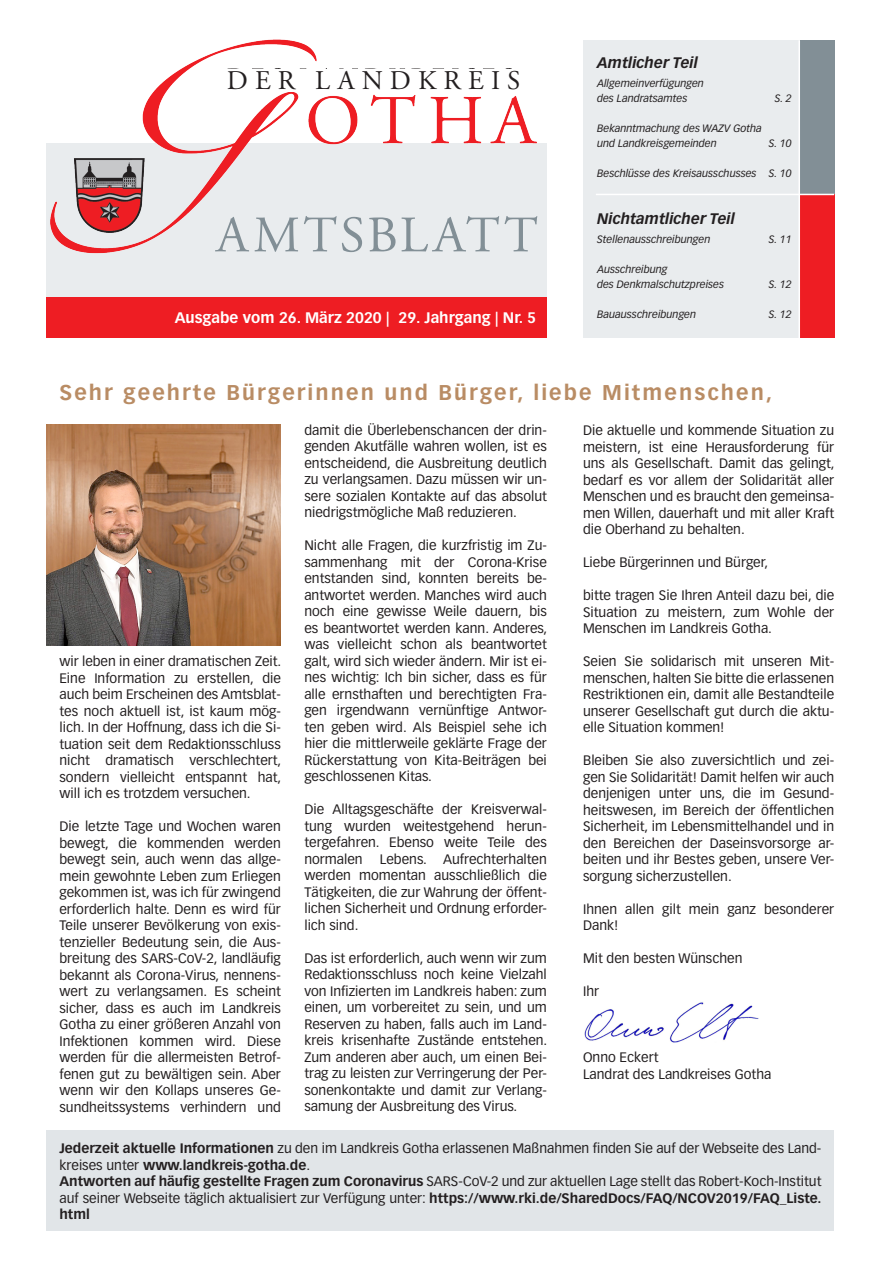
<style>
.page{position:relative;width:881px;height:1263px;background:#fff}
.page>*{position:absolute;margin:0;border:0;box-sizing:border-box;transform-origin:0 0}
.t1{font:51px "Adobe Garamond Pro";letter-spacing:.06em;color:#828f96}
.t2{font:27px "Adobe Garamond Pro";letter-spacing:.265em;color:#231f20}
.überschrift_titel{font:700 21px "Vectora LT";letter-spacing:.1em;color:#b98c64}
.t3{font:700 15px "Vectora LT";color:#fff}
.inhalt_über{font:italic 700 15px "Vectora LT";color:#231f20}
.t4{font:13.5px/16.5px "Vectora LT";color:#231f20;text-align:justify}
.inhalt_normal{font:italic 10.5px/15px "Vectora LT";color:#231f20}
.s1{font-weight:700}
</style>
<div class="page">
<div style="left:47px;top:144px;width:499px;height:153px;background:#e9ecee"></div>
<div style="left:47px;top:297px;width:499px;height:40px;background:#ee1d23"></div>
<img style="left:51px;top:40px;width:486px;height:214px">
<div style="left:226px;top:69px;width:294px;height:23px;background:#fff"></div>
<img style="left:47px;top:425px;width:234px;height:221px">
<img style="left:584px;top:1002px;width:175px;height:41px">
<div style="left:583px;top:40px;width:250px;height:298px;background:#e9ecee"></div>
<div style="left:799px;top:40px;width:34px;height:161px;background:#828f96"></div>
<div style="left:799px;top:194px;width:34px;height:144px;background:#ee1d23"></div>
<hr style="left:595px;top:194px;width:238px;height:1px;background:#fff">
<hr style="left:798px;top:40px;width:1px;height:298px;background:#fff">
<div style="left:47px;top:1131px;width:786px;height:100px;background:#e1e5e8"></div>
<p class="t2" style="left:227px;top:64px;width:295px">DER LANDKREIS</p>
<p class="t1" style="left:216px;top:205px;width:323px">AMTSBLATT</p>
<p class="t3" style="left:175px;top:309px;width:362px">Ausgabe vom 26. März 2020 | 29. Jahrgang | Nr. 5</p>
<p class="inhalt_über" style="left:597px;top:54px;width:102px">Amtlicher Teil</p>
<p class="inhalt_normal" style="left:597px;top:76px;width:108px">Allgemeinverfügungen des Landratsamtes</p>
<p class="inhalt_normal" style="left:774px;top:91px;width:18px">S. 2</p>
<p class="inhalt_normal" style="left:597px;top:121px;width:166px">Bekanntmachung des WAZV Gotha und Landkreisgemeinden</p>
<p class="inhalt_normal" style="left:768px;top:136px;width:24px">S. 10</p>
<p class="inhalt_normal" style="left:597px;top:166px;width:196px">Beschlüsse des Kreisausschusses S. 10</p>
<p class="inhalt_über" style="left:597px;top:209px;width:139px">Nichtamtlicher Teil</p>
<p class="inhalt_normal" style="left:597px;top:232px;width:115px">Stellenausschreibungen</p>
<p class="inhalt_normal" style="left:768px;top:232px;width:24px">S. 11</p>
<p class="inhalt_normal" style="left:597px;top:262px;width:128px">Ausschreibung<br>des Denkmalschutzpreises</p>
<p class="inhalt_normal" style="left:768px;top:277px;width:24px">S. 12</p>
<p class="inhalt_normal" style="left:597px;top:307px;width:100px">Bauausschreibungen</p>
<p class="inhalt_normal" style="left:768px;top:307px;width:24px">S. 12</p>
<p class="überschrift_titel" style="left:59px;top:380px;width:714px">Sehr geehrte Bürgerinnen und Bürger, liebe Mitmenschen,</p>
<p class="t4" style="left:59px;top:653px;width:223px">wir leben in einer dramatischen Zeit.<br>Eine Information zu erstellen, die auch beim Erscheinen des Amtsblat&shy;tes noch aktuell ist, ist kaum mög&shy;lich. In der Hoffnung, dass ich die Si&shy;tuation seit dem Redaktionsschluss nicht dramatisch verschlechtert, sondern vielleicht entspannt hat, will ich es trotzdem versuchen.</p>
<p class="t4" style="left:59px;top:818px;width:223px">Die letzte Tage und Wochen waren bewegt, die kommenden werden bewegt sein, auch wenn das allge&shy;mein gewohnte Leben zum Erliegen gekommen ist, was ich für zwingend erforderlich halte. Denn es wird für Teile unserer Bevölkerung von exis&shy;tenzieller Bedeutung sein, die Aus&shy;breitung des SARS-CoV-2, landläufig bekannt als Corona-Virus, nennens&shy;wert zu verlangsamen. Es scheint sicher, dass es auch im Landkreis Gotha zu einer größeren Anzahl von Infektionen kommen wird. Diese werden für die allermeisten Betrof&shy;fenen gut zu bewältigen sein. Aber wenn wir den Kollaps unseres Ge&shy;sundheitssystems verhindern und</p>
<p class="t4" style="left:304px;top:422px;width:244px">damit die Überlebenschancen der drin&shy;genden Akutfälle wahren wollen, ist es entscheidend, die Ausbreitung deutlich zu verlangsamen. Dazu müssen wir un&shy;sere sozialen Kontakte auf das absolut niedrigstmögliche Maß reduzieren.</p>
<p class="t4" style="left:304px;top:537px;width:244px">Nicht alle Fragen, die kurzfristig im Zu&shy;sammenhang mit der Corona-Krise entstanden sind, konnten bereits be&shy;antwortet werden. Manches wird auch noch eine gewisse Weile dauern, bis es beantwortet werden kann. Anderes, was vielleicht schon als beantwortet galt, wird sich wieder ändern. Mir ist ei&shy;nes wichtig: Ich bin sicher, dass es für alle ernsthaften und berechtigten Fra&shy;gen irgendwann vernünftige Antwor&shy;ten geben wird. Als Beispiel sehe ich hier die mittlerweile geklärte Frage der Rückerstattung von Kita-Beiträgen bei geschlossenen Kitas.</p>
<p class="t4" style="left:304px;top:801px;width:244px">Die Alltagsgeschäfte der Kreisverwal&shy;tung wurden weitestgehend herun&shy;tergefahren. Ebenso weite Teile des normalen</p>
<p class="t4" style="left:304px;top:851px;width:244px;text-indent:75px">Lebens. Aufrechterhalten werden momentan ausschließlich die Tätigkeiten, die zur Wahrung der öffent&shy;lichen Sicherheit und Ordnung erforder&shy;lich sind.</p>
<p class="t4" style="left:304px;top:950px;width:244px">Das ist erforderlich, auch wenn wir zum Redaktionsschluss noch keine Vielzahl von Infizierten im Landkreis haben: zum einen, um vorbereitet zu sein, und um Reserven zu haben, falls auch im Land&shy;kreis krisenhafte Zustände entstehen.<br>Zum anderen aber auch, um einen Bei&shy;trag zu leisten zur Verringerung der Per&shy;sonenkontakte und damit zur Verlang&shy;samung der Ausbreitung des Virus.</p>
<p class="t4" style="left:583px;top:422px;width:253px">Die aktuelle und kommende Situation zu meistern, ist eine Herausforderung für uns als Gesellschaft. Damit das gelingt, bedarf es vor allem der Solidarität aller Menschen und es braucht den gemeinsa&shy;men Willen, dauerhaft und mit aller Kraft die Oberhand zu behalten.</p>
<p class="t4" style="left:583px;top:554px;width:187px">Liebe Bürgerinnen und Bürger,</p>
<p class="t4" style="left:583px;top:587px;width:252px">bitte tragen Sie Ihren Anteil dazu bei, die Situation zu meistern, zum Wohle der Menschen im Landkreis Gotha.</p>
<p class="t4" style="left:583px;top:653px;width:252px">Seien Sie solidarisch mit unseren Mit&shy;menschen, halten Sie bitte die erlassenen Restriktionen ein, damit alle Bestandteile unserer Gesellschaft gut durch die aktu&shy;elle Situation kommen!</p>
<p class="t4" style="left:583px;top:752px;width:252px">Bleiben Sie also zuversichtlich und zei&shy;gen Sie Solidarität! Damit helfen wir auch denjenigen unter uns, die im Gesund&shy;heitswesen, im Bereich der öffentlichen Sicherheit, im Lebensmittelhandel und in den Bereichen der Daseinsvorsorge ar&shy;beiten und ihr Bestes geben, unsere Ver&shy;sorgung sicherzustellen.</p>
<p class="t4" style="left:583px;top:901px;width:252px">Ihnen allen gilt mein ganz besonderer<br>Dank!</p>
<p class="t4" style="left:583px;top:950px;width:161px">Mit den besten Wünschen</p>
<p class="t4" style="left:583px;top:983px;width:18px">Ihr</p>
<p class="t4" style="left:583px;top:1049px;width:77px">Onno Eckert</p>
<p class="t4" style="left:583px;top:1066px;width:190px">Landrat des Landkreises Gotha</p>
<p class="t4" style="left:59px;top:1140px;width:763px"><span class="s1">Jederzeit aktuelle Informationen</span> zu den im Landkreis Gotha erlassenen Maßnahmen finden Sie auf der Webseite des Land&shy;kreises unter <span class="s1">www.landkreis-gotha.de</span>.</p>
<p class="t4" style="left:59px;top:1173px;width:763px"><span class="s1">Antworten auf häufig gestellte Fragen zum Coronavirus</span> SARS-CoV-2 und zur aktuellen Lage stellt das Robert-Koch-Institut auf seiner Webseite täglich aktualisiert zur Verfügung unter: <span class="s1">https://www.rki.de/SharedDocs/FAQ/NCOV2019/FAQ_Liste. html</span></p>
</div>
